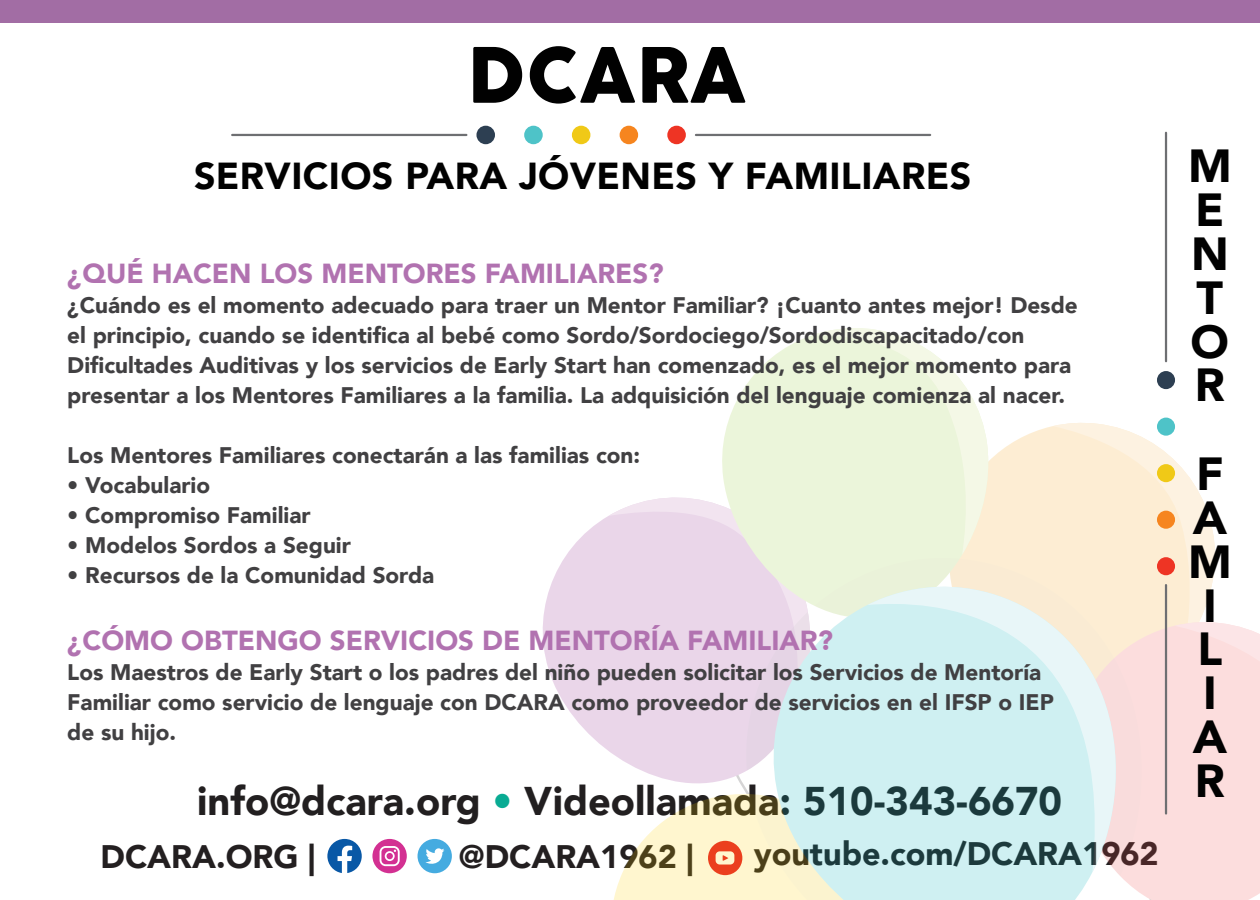
<style>
.page{position:relative;width:1260px;height:900px;background:#fff}
.page>*{position:absolute;margin:0;border:0;box-sizing:border-box;transform-origin:0 0}
.t1{font:75.25px "Cocogoose";color:#010101}
.t2{font:900 46.25px/43.8px "Avenir";color:#010101}
.t3{font:900 40px "Avenir";color:#221f20}
.t4{font:900 37.5px "Avenir";letter-spacing:.01em;color:#010101}
.t5{font:900 32.5px "Avenir";color:#231f20}
.t6{font:900 27.5px "Avenir";color:#b172b0}
.t7{font:900 22.5px/30px "Avenir";color:#414042}
.s1{color:#09ab93}
</style>
<div class="page">
<svg style="left:372px;top:839px;width:35px;height:34px"></svg>
<svg style="left:418px;top:839px;width:34px;height:34px"></svg>
<svg style="left:327px;top:839px;width:35px;height:34px"></svg>
<svg style="left:989px;top:426px;width:64px;height:132px;background:#fdeed7"></svg>
<svg style="left:542px;top:516px;width:206px;height:276px;fill:#ead6e9"></svg>
<div style="left:608px;top:497px;width:138px;height:220px;background:#ead6e9"></div>
<svg style="left:746px;top:620px;width:7px;height:151px"></svg>
<svg style="left:1053px;top:423px;width:207px;height:477px"></svg>
<svg style="left:715px;top:336px;width:274px;height:284px;fill:#ebf5da"></svg>
<svg style="left:811px;top:328px;width:178px;height:227px;background:#eef6df"></svg>
<svg style="left:613px;top:792px;width:140px;height:108px"></svg>
<svg style="left:814px;top:558px;width:328px;height:318px;background:#f9e4d8"></svg>
<svg style="left:753px;top:564px;width:370px;height:336px;background:#ddedeb"></svg>
<svg style="left:867px;top:564px;width:256px;height:308px;background:#daefed"></svg>
<hr style="left:232px;top:134px;width:234px;height:2px;background:#6e6f72">
<hr style="left:696px;top:134px;width:234px;height:2px;background:#6e6f72">
<div style="left:620px;top:126px;width:18px;height:18px;background:#f6851f;border-radius:50%"></div>
<div style="left:667px;top:126px;width:19px;height:18px;background:#ee3424;border-radius:50%"></div>
<div style="left:572px;top:126px;width:18px;height:18px;background:#f0c917;border-radius:50%"></div>
<div style="left:524px;top:126px;width:19px;height:18px;background:#4ec3c8;border-radius:50%"></div>
<div style="left:476px;top:126px;width:19px;height:18px;background:#2d3f52;border-radius:50%"></div>
<div style="left:0;top:0;width:1260px;height:23px;background:#a26da4"></div>
<hr style="left:1165px;top:133px;width:2px;height:228px;background:#6e6f72">
<hr style="left:1165px;top:585px;width:2px;height:229px;background:#6e6f72">
<div style="left:1157px;top:511px;width:18px;height:18px;background:#f6851f;border-radius:50%"></div>
<div style="left:1157px;top:557px;width:18px;height:18px;background:#ee3424;border-radius:50%"></div>
<div style="left:1157px;top:464px;width:18px;height:18px;background:#f0c917;border-radius:50%"></div>
<div style="left:1157px;top:418px;width:18px;height:18px;background:#4ec3c8;border-radius:50%"></div>
<div style="left:1157px;top:371px;width:18px;height:18px;background:#2d3f52;border-radius:50%"></div>
<h1 class="t1" style="left:468px;top:23px;width:280px">DCARA</h1>
<h3 class="t4" style="left:194px;top:144px;width:779px">SERVICIOS PARA JÓVENES Y FAMILIARES</h3>
<h2 class="t2" style="left:1188px;top:143px;width:42px">M<br>E<br>N<br>T<br>O<br>R</h2>
<p class="t6" style="left:67px;top:250px;width:598px">¿QUÉ HACEN LOS MENTORES FAMILIARES?</p>
<p class="t7" style="left:67px;top:289px;width:1012px">¿Cuándo es el momento adecuado para traer un Mentor Familiar? ¡Cuanto antes mejor! Desde el principio, cuando se identifica al bebé como Sordo/Sordociego/Sordodiscapacitado/con Dificultades Auditivas y los servicios de Early Start han comenzado, es el mejor momento para presentar a los Mentores Familiares a la familia. La adquisición del lenguaje comienza al nacer.</p>
<p class="t7" style="left:67px;top:439px;width:574px">Los Mentores Familiares conectarán a las familias con:</p>
<p class="t7" style="left:67px;top:469px;width:144px">• Vocabulario</p>
<p class="t7" style="left:67px;top:499px;width:245px">• Compromiso Familiar</p>
<p class="t7" style="left:67px;top:529px;width:285px">• Modelos Sordos a Seguir</p>
<p class="t7" style="left:67px;top:559px;width:369px">• Recursos de la Comunidad Sorda</p>
<h2 class="t2" style="left:1188px;top:451px;width:42px;text-align:center">F<br>A<br>M<br>I<br>L<br>I<br>A<br>R</h2>
<p class="t6" style="left:67px;top:616px;width:767px">¿CÓMO OBTENGO SERVICIOS DE MENTORÍA FAMILIAR?</p>
<p class="t7" style="left:67px;top:656px;width:988px">Los Maestros de Early Start o los padres del niño pueden solicitar los Servicios de Mentoría<br>Familiar como servicio de lenguaje con DCARA como proveedor de servicios en el IFSP o IEP de su hijo.</p>
<h3 class="t3" style="left:197px;top:767px;width:866px">info@dcara.org <span class="s1">•</span> Videollamada: 510-343-6670</h3>
<h3 class="t5" style="left:101px;top:829px;width:216px">DCARA.ORG |</h3>
<h3 class="t5" style="left:459px;top:829px;width:236px">@DCARA1962 |</h3>
<h3 class="t5" style="left:754px;top:826px;width:406px">youtube.com/DCARA1962</h3>
</div>
